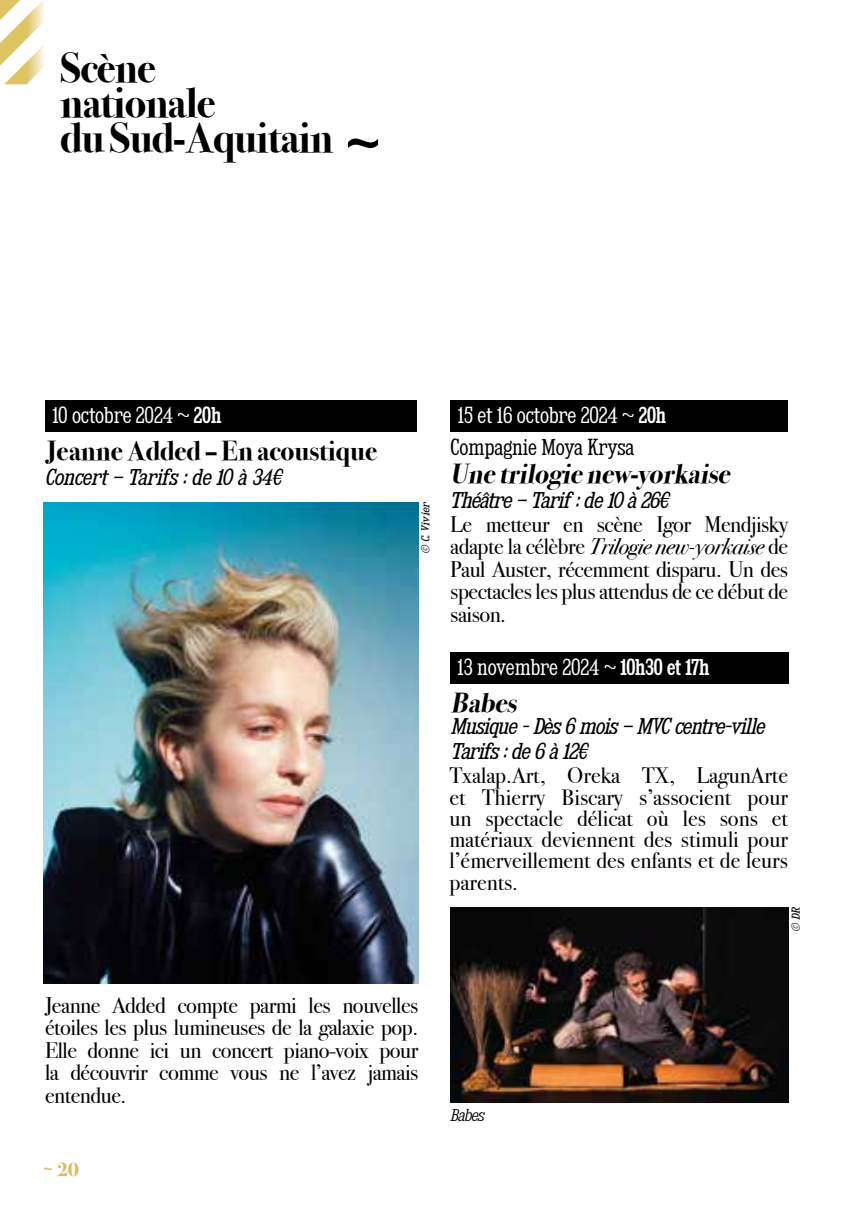
<style>
.page{position:relative;width:851px;height:1205px;background:#fff}
.page>*{position:absolute;margin:0;border:0;box-sizing:border-box;transform-origin:0 0}
.t1{font:700 42.5px/35px "Bodoni Svty Two ITCTT";letter-spacing:-.02em;color:#000}
.t2{font:italic 700 27.5px "Bodoni Svty Two ITCTT";color:#000}
.t3{font:700 27.5px "Bodoni Svty Two ITCTT";color:#000}
.t4{font:22.5px/22.5px "Bodoni Svty Two ITCTT";letter-spacing:-.02em;color:#000;text-align:justify}
.t5{font:italic 20px/25px "Kingsbridge Sc Bk";letter-spacing:-.04em;color:#000}
.t6{font:20px "Kingsbridge Cd Bk";letter-spacing:-.04em;color:#fff}
.t7{font:italic 20px "Kingsbridge Sc Bk";letter-spacing:-.02em;color:#000}
.t8{font:20px "Kingsbridge Cd Bk";letter-spacing:-.04em;color:#000}
.t9{font:700 20px "Bodoni Svty Two ITCTT";color:#d5bc60}
.t10{font:italic 15px "Kingsbridge Sc Lt";letter-spacing:-.04em;color:#000}
.t11{font:italic 10px "Kingsbridge Bk";color:#000}
.s1{font-family:"Kingsbridge Cd Sb"}
.s2{font-style:italic}
</style>
<div class="page">
<svg style="left:44px;top:1167px;width:8px;height:3px"></svg>
<div style="left:45px;top:400px;width:372px;height:32px;background:#000"></div>
<div style="left:450px;top:400px;width:338px;height:32px;background:#000"></div>
<div style="left:450px;top:652px;width:338px;height:32px;background:#000"></div>
<svg style="left:348px;top:138px;width:30px;height:10px"></svg>
<img style="left:450px;top:907px;width:338px;height:196px">
<img style="left:44px;top:502px;width:374px;height:482px">
<svg style="left:0;top:0;width:44px;height:84px"></svg>
<h1 class="t1" style="left:60px;top:47px;width:274px">Scène<br>nationale<br>du Sud-Aquitain</h1>
<p class="t6" style="left:52px;top:403px;width:171px">10 octobre 2024 ~ <span class="s1">20h</span></p>
<p class="t6" style="left:457px;top:403px;width:211px">15 et 16 octobre 2024 ~ <span class="s1">20h</span></p>
<p class="t3" style="left:45px;top:428px;width:333px">Jeanne Added – En acoustique</p>
<p class="t7" style="left:45px;top:465px;width:238px">Concert – Tarifs : de 10 à 34€</p>
<p class="t11" style="left:419px;top:554px;width:54px;rotate:-90deg">© C. Vivier</p>
<p class="t8" style="left:450px;top:435px;width:186px">Compagnie Moya Krysa</p>
<p class="t2" style="left:450px;top:451px;width:288px">Unetrilogienew-yorkaise</p>
<p class="t5" style="left:450px;top:487px;width:220px">Théâtre – Tarif : de 10 à 26€</p>
<p class="t4" style="left:450px;top:510px;width:339px">Le metteur en scène Igor Mendjisky adapte la célèbre <span class="s2">Trilogie new-yorkaise</span> de Paul Auster, récemment disparu. Un des spectacles les plus attendus de ce début de saison.</p>
<p class="t6" style="left:457px;top:655px;width:254px">13 novembre 2024 ~ <span class="s1">10h30 et 17h</span></p>
<p class="t2" style="left:451px;top:679px;width:74px">Babes</p>
<p class="t5" style="left:451px;top:713px;width:315px">Musique - Dès 6 mois – MVC centre-ville<br>Tarifs : de 6 à 12€</p>
<p class="t4" style="left:449px;top:763px;width:340px;line-height:21.2px">Txalap.Art, Oreka TX, LagunArte et Thierry Biscary s’associent pour un spectacle délicat où les sons et matériaux deviennent des stimuli pour l’émerveillement des enfants et de leurs parents.</p>
<p class="t11" style="left:789px;top:932px;width:27px;rotate:-90deg">© DR</p>
<p class="t4" style="left:45px;top:991px;width:375px">Jeanne Added compte parmi les nouvelles étoiles les plus lumineuses de la galaxie pop.<br>Elle donne ici un concert piano-voix pour la découvrir comme vous ne l’avez jamais entendue.</p>
<p class="t9" style="left:57px;top:1152px;width:24px">20</p>
<p class="t10" style="left:450px;top:1106px;width:35px">Babes</p>
</div>
